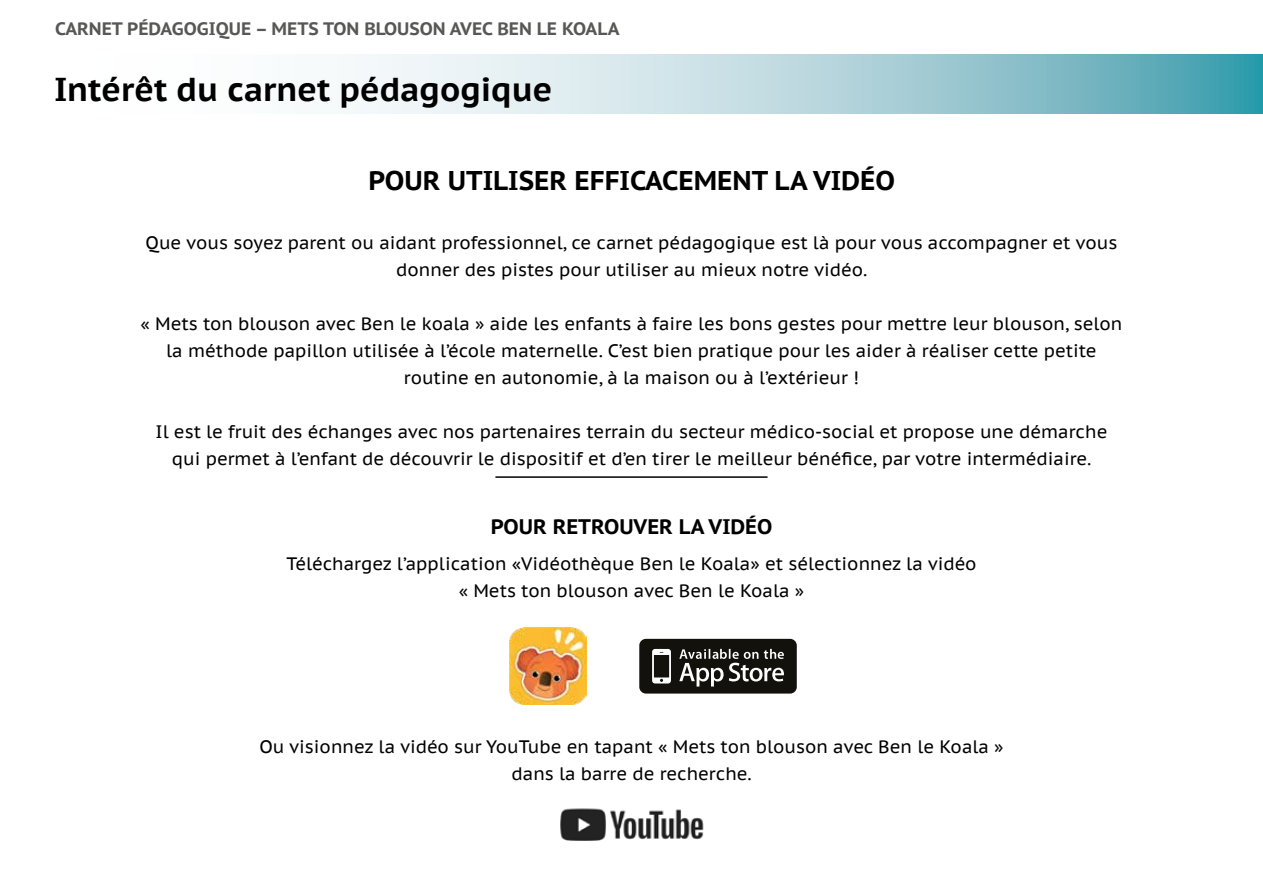
<style>
.page{position:relative;width:1263px;height:893px;background:#fff}
.page>*{position:absolute;margin:0;border:0;box-sizing:border-box;transform-origin:0 0}
.t1{font:700 33px "PT Sans Caption";color:#000}
.t2{font:700 27px "PT Sans Caption";color:#000}
.t3{font:700 21px "PT Sans Caption";color:#000}
.t4{font:18px/27px "PT Sans Caption";color:#000;text-align:center}
.t5{font:700 18px "PT Sans Caption";color:#575756}
</style>
<div class="page">
<img style="left:560px;top:808px;width:144px;height:33px">
<svg style="left:639px;top:639px;width:158px;height:55px;background:#3b3a36"></svg>
<hr style="left:495px;top:476px;width:272px;height:2px;background:#000">
<img style="left:510px;top:628px;width:76px;height:76px">
<svg style="left:352px;top:54px;width:911px;height:60px;background:#add2da"></svg>
<p class="t5" style="left:55px;top:17px;width:566px">CARNET PÉDAGOGIQUE – METS TON BLOUSON AVEC BEN LE KOALA</p>
<h1 class="t1" style="left:54px;top:67px;width:500px">Intérêt du carnet pédagogique</h1>
<h2 class="t2" style="left:368px;top:162px;width:528px">POUR UTILISER EFFICACEMENT LA VIDÉO</h2>
<p class="t4" style="left:146px;top:229px;width:973px">Que vous soyez parent ou aidant professionnel, ce carnet pédagogique est là pour vous accompagner et vous donner des pistes pour utiliser au mieux notre vidéo.</p>
<p class="t4" style="left:140px;top:310px;width:983px">« Mets ton blouson avec Ben le koala » aide les enfants à faire les bons gestes pour mettre leur blouson, selon la méthode papillon utilisée à l’école maternelle. C’est bien pratique pour les aider à réaliser cette petite routine en autonomie, à la maison ou à l’extérieur !</p>
<p class="t4" style="left:155px;top:418px;width:953px">Il est le fruit des échanges avec nos partenaires terrain du secteur médico-social et propose une démarche qui permet à l’enfant de découvrir le dispositif et d’en tirer le meilleur bénéfice, par votre intermédiaire.</p>
<p class="t3" style="left:491px;top:513px;width:283px">POUR RETROUVER LA VIDÉO</p>
<p class="t4" style="left:286px;top:549px;width:692px">Téléchargez l’application «Vidéothèque Ben le Koala» et sélectionnez la vidéo « Mets ton blouson avec Ben le Koala »</p>
<p class="t4" style="left:259px;top:733px;width:746px">Ou visionnez la vidéo sur YouTube en tapant « Mets ton blouson avec Ben le Koala » dans la barre de recherche.</p>
</div>
